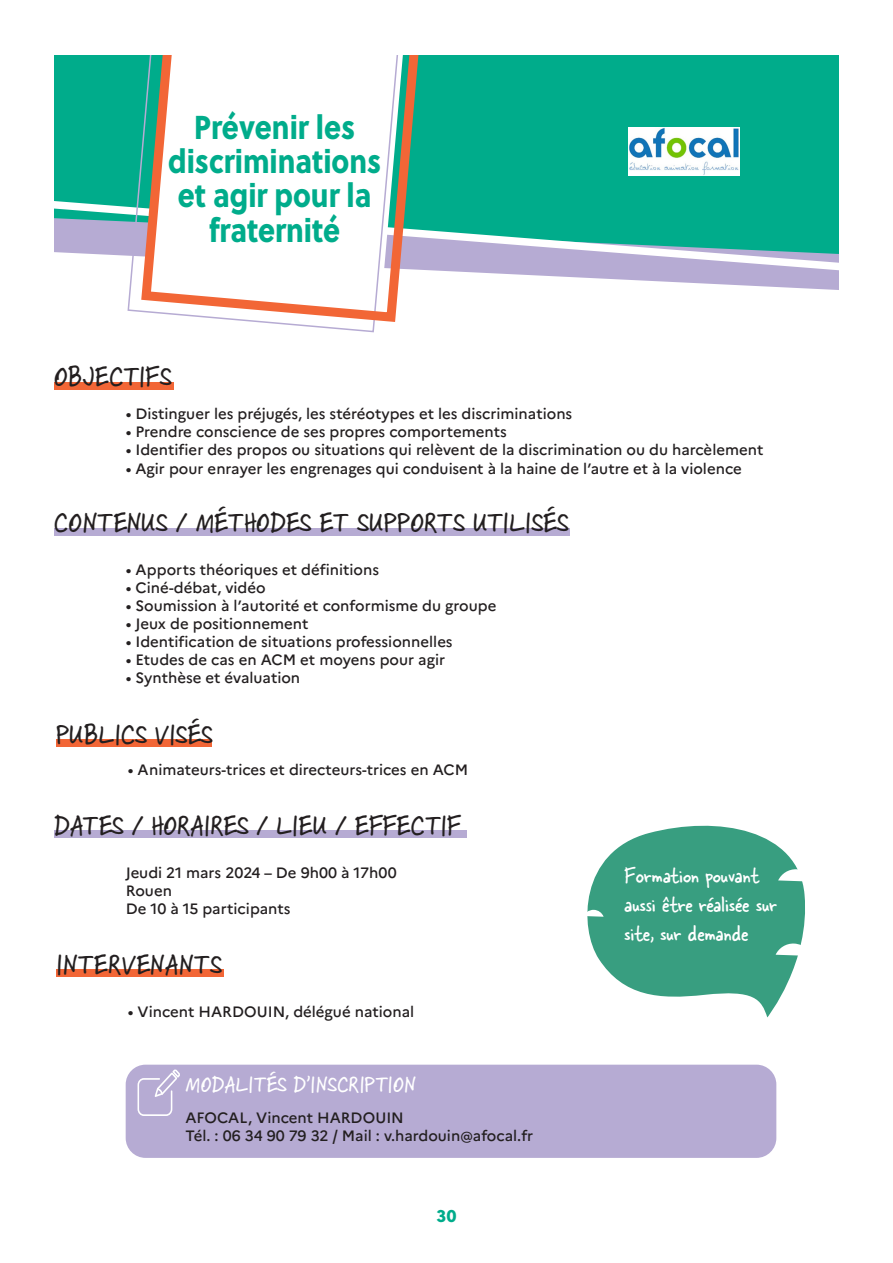
<style>
.page{position:relative;width:893px;height:1263px;background:#fff}
.page>*{position:absolute;margin:0;border:0;box-sizing:border-box;transform-origin:0 0}
.t1{font:33px/34.2px "Soleil Xb";color:#00ac8b;text-align:center;scale:.86 1}
.t2{font:30px "Skippy Sharp";letter-spacing:.015em;color:#231f20}
.t3{font:24px/28.8px "Skippy Sharp";color:#fff}
.t4{font:18px "Soleil Xb";color:#00ac8b}
.t5{font:500 15px "Marianne";color:#231f20}
</style>
<div class="page">
<svg style="left:551px;top:276px;width:288px;height:14px"></svg>
<div style="left:54px;top:55px;width:785px;height:141px;background:#00ac8b"></div>
<svg style="left:54px;top:196px;width:785px;height:80px;background:#5eb7b2"></svg>
<svg style="left:127px;top:55px;width:248px;height:278px"></svg>
<svg style="left:136px;top:55px;width:289px;height:272px"></svg>
<div style="left:54px;top:382px;width:119px;height:8px;background:#f26636"></div>
<div style="left:56px;top:740px;width:155px;height:7px;background:#f26636"></div>
<div style="left:56px;top:969px;width:167px;height:8px;background:#f26636"></div>
<div style="left:54px;top:528px;width:516px;height:7px;background:#b6abd3"></div>
<div style="left:54px;top:830px;width:413px;height:8px;background:#b6abd3"></div>
<div style="left:126px;top:1065px;width:650px;height:93px;background:#b6abd3;border-radius:20px"></div>
<svg style="left:138px;top:1069px;width:42px;height:47px"></svg>
<svg style="left:587px;top:825px;width:218px;height:192px;fill:#389e80"></svg>
<svg style="left:778px;top:866px;width:27px;height:18px"></svg>
<svg style="left:776px;top:941px;width:29px;height:17px"></svg>
<svg style="left:587px;top:900px;width:17px;height:17px"></svg>
<img style="left:629px;top:127px;width:110px;height:48px">
<p class="t1" style="left:168px;top:108px;width:249px">Prévenir les discriminations et agir pour la fraternité</p>
<p class="t2" style="left:54px;top:358px;width:119px">OBJECTIFS</p>
<p class="t5" style="left:126px;top:405px;width:448px">• Distinguer les préjugés, les stéréotypes et les discriminations</p>
<p class="t5" style="left:126px;top:423px;width:383px">• Prendre conscience de ses propres comportements</p>
<p class="t5" style="left:126px;top:441px;width:639px">• Identifier des propos ou situations qui relèvent de la discrimination ou du harcèlement</p>
<p class="t5" style="left:126px;top:459px;width:618px">• Agir pour enrayer les engrenages qui conduisent à la haine de l’autre et à la violence</p>
<p class="t2" style="left:54px;top:504px;width:516px">CONTENUS / MÉTHODES ET SUPPORTS UTILISÉS</p>
<p class="t5" style="left:126px;top:561px;width:255px">• Apports théoriques et définitions</p>
<p class="t5" style="left:126px;top:579px;width:141px">• Ciné-débat, vidéo</p>
<p class="t5" style="left:126px;top:597px;width:372px">• Soumission à l’autorité et conformisme du groupe</p>
<p class="t5" style="left:126px;top:615px;width:184px">• Jeux de positionnement</p>
<p class="t5" style="left:126px;top:633px;width:328px">• Identification de situations professionnelles</p>
<p class="t5" style="left:126px;top:651px;width:321px">• Etudes de cas en ACM et moyens pour agir</p>
<p class="t5" style="left:126px;top:669px;width:176px">• Synthèse et évaluation</p>
<p class="t2" style="left:56px;top:716px;width:158px">PUBLICS VISÉS</p>
<p class="t5" style="left:128px;top:760px;width:342px">• Animateurs-trices et directeurs-trices en ACM</p>
<p class="t2" style="left:54px;top:806px;width:409px">DATES / HORAIRES / LIEU / EFFECTIF</p>
<p class="t5" style="left:126px;top:863px;width:272px">Jeudi 21 mars 2024 – De 9h00 à 17h00</p>
<p class="t5" style="left:126px;top:881px;width:48px">Rouen</p>
<p class="t5" style="left:126px;top:899px;width:166px">De 10 à 15 participants</p>
<p class="t2" style="left:56px;top:945px;width:167px">INTERVENANTS</p>
<p class="t5" style="left:128px;top:1002px;width:288px">• Vincent HARDOUIN, délégué national</p>
<p class="t3" style="left:186px;top:1070px;width:232px">MODALITÉS D’INSCRIPTION</p>
<p class="t5" style="left:185px;top:1109px;width:220px">AFOCAL, Vincent HARDOUIN</p>
<p class="t5" style="left:185px;top:1127px;width:349px">Tél. : 06 34 90 79 32 / Mail : v.hardouin@afocal.fr</p>
<p class="t4" style="left:436px;top:1202px;width:22px">30</p>
<p class="t3" style="left:624px;top:861px;width:154px">Formation pouvant aussi être réalisée sur site, sur demande</p>
</div>
